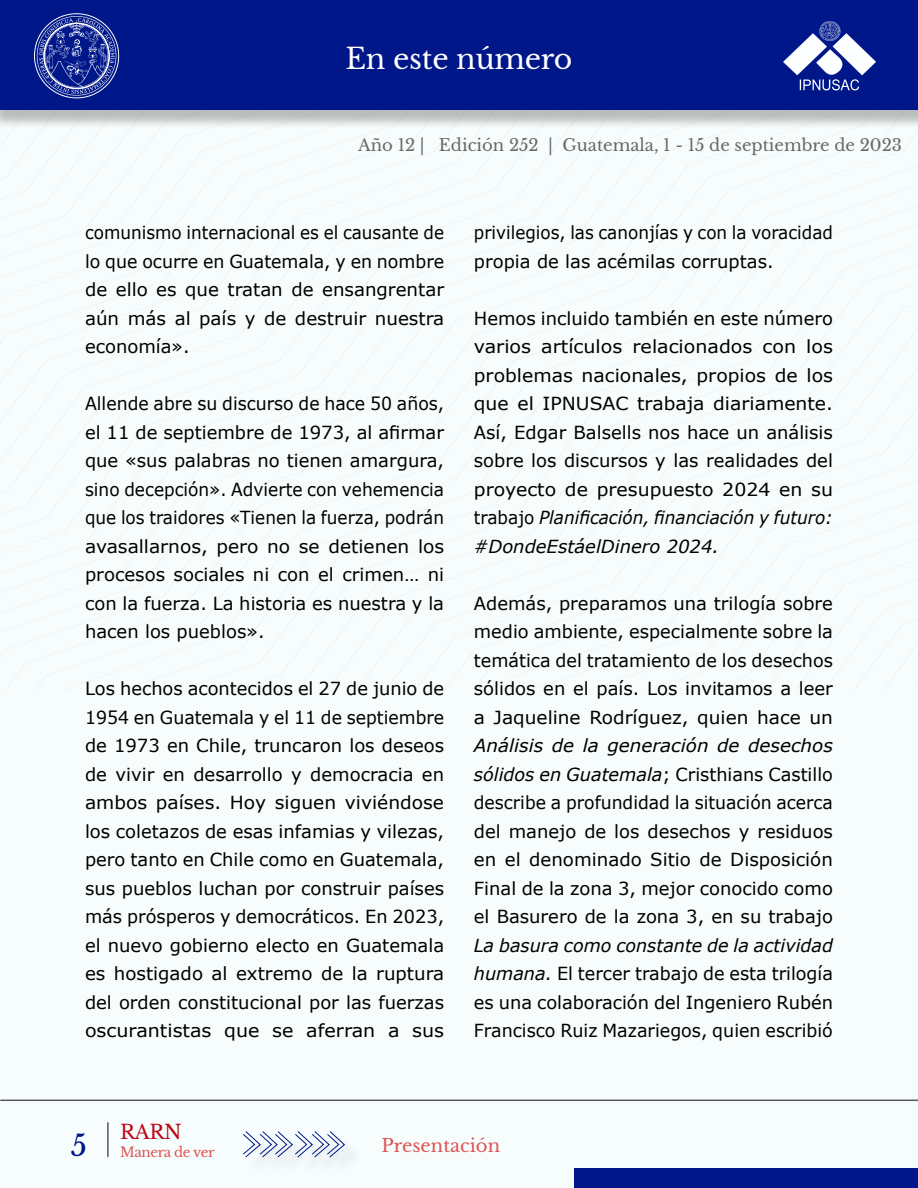
<style>
.page{position:relative;width:918px;height:1188px;background:#f7fdfc}
.page>*{position:absolute;margin:0;border:0;box-sizing:border-box;transform-origin:0 0}
.t1{font:28.5px "Libre Baskerville";letter-spacing:-.01em;color:#fff}
.t2{font:28.5px "Libre Baskerville";color:#001789}
.t3{font:19.5px "Libre Baskerville";color:#bd0518}
.t4{font:18px/28.5px "Verdana";color:#000;text-align:justify}
.t5{font:18px/28.5px "Verdana";color:#000;text-align:justify;scale:.96 1}
.t6{font:18px/28.5px "Verdana";color:#000;text-align:justify;scale:.94 1}
.t7{font:18px "Libre Baskerville";color:#de5454}
.t8{font:16.5px "Libre Baskerville";color:#696a6b}
.t9{font:13.5px "Libre Baskerville";letter-spacing:-.03em;color:#de5454}
.s1{font-style:italic}
</style>
<div class="page">
<svg style="left:243px;top:1131px;width:102px;height:27px"></svg>
<div style="left:574px;top:1168px;width:344px;height:20px;background:#001789"></div>
<hr style="left:1px;top:1100px;width:917px;height:1px;background:#58585a">
<hr style="left:107px;top:1123px;width:2px;height:34px;background:#58585a">
<div style="left:0;top:0;width:918px;height:129px;background:#000;opacity:.25"></div>
<div style="left:0;top:0;width:918px;height:110px;background:#001789"></div>
<svg style="left:34px;top:13px;width:85px;height:85px"></svg>
<svg style="left:783px;top:21px;width:93px;height:69px"></svg>
<h1 class="t1" style="left:346px;top:41px;width:228px">En este número</h1>
<p class="t8" style="left:358px;top:135px;width:545px">Año 12 | Edición 252 | Guatemala, 1 - 15 de septiembre de 2023</p>
<p class="t6" style="left:85px;top:218px;width:384px">comunismo internacional es el causante de lo que ocurre en Guatemala, y en nombre de ello es que tratan de ensangrentar aún más al país y de destruir nuestra economía».</p>
<p class="t5" style="left:85px;top:389px;width:376px">Allende abre su discurso de hace 50 años, el 11 de septiembre de 1973, al afirmar que «sus palabras no tienen amargura, sino decepción». Advierte con vehemencia que los traidores «Tienen la fuerza, podrán avasallarnos, pero no se detienen los procesos sociales ni con el crimen… ni con la fuerza. La historia es nuestra y la hacen los pueblos».</p>
<p class="t4" style="left:85px;top:674px;width:361px">Los hechos acontecidos el 27 de junio de 1954 en Guatemala y el 11 de septiembre de 1973 en Chile, truncaron los deseos de vivir en desarrollo y democracia en ambos países. Hoy siguen viviéndose los coletazos de esas infamias y vilezas, pero tanto en Chile como en Guatemala, sus pueblos luchan por construir países más prósperos y democráticos. En 2023, el nuevo gobierno electo en Guatemala es hostigado al extremo de la ruptura del orden constitucional por las fuerzas oscurantistas que se aferran a sus</p>
<p class="t6" style="left:474px;top:218px;width:384px">privilegios, las canonjías y con la voracidad propia de las acémilas corruptas.</p>
<p class="t4" style="left:474px;top:304px;width:361px">Hemos incluido también en este número varios artículos relacionados con los problemas nacionales, propios de los que el IPNUSAC trabaja diariamente.<br>Así, Edgar Balsells nos hace un análisis sobre los discursos y las realidades del proyecto de presupuesto 2024 en su trabajo <span class="s1">Planificación, financiación y futuro: #DondeEstáelDinero 2024.</span></p>
<p class="t4" style="left:474px;top:589px;width:361px">Además, preparamos una trilogía sobre medio ambiente, especialmente sobre la temática del tratamiento de los desechos sólidos en el país. Los invitamos a leer a Jaqueline Rodríguez, quien hace un</p>
<p class="t4" style="left:474px;top:731px;width:361px"><span class="s1">Análisis de la generación de desechos sólidos en Guatemala</span>; Cristhians Castillo describe a profundidad la situación acerca del manejo de los desechos y residuos en el denominado Sitio de Disposición Final de la zona 3, mejor conocido como el Basurero de la zona 3, en su trabajo</p>
<p class="t4" style="left:474px;top:931px;width:361px"><span class="s1">La basura como constante de la actividad humana.</span> El tercer trabajo de esta trilogía es una colaboración del Ingeniero Rubén Francisco Ruiz Mazariegos, quien escribió</p>
<p class="t3" style="left:120px;top:1120px;width:63px">RARN</p>
<h1 class="t2" style="left:71px;top:1128px;width:18px">5</h1>
<p class="t7" style="left:381px;top:1134px;width:120px">Presentación</p>
<p class="t9" style="left:120px;top:1144px;width:96px">Manera de ver</p>
</div>
